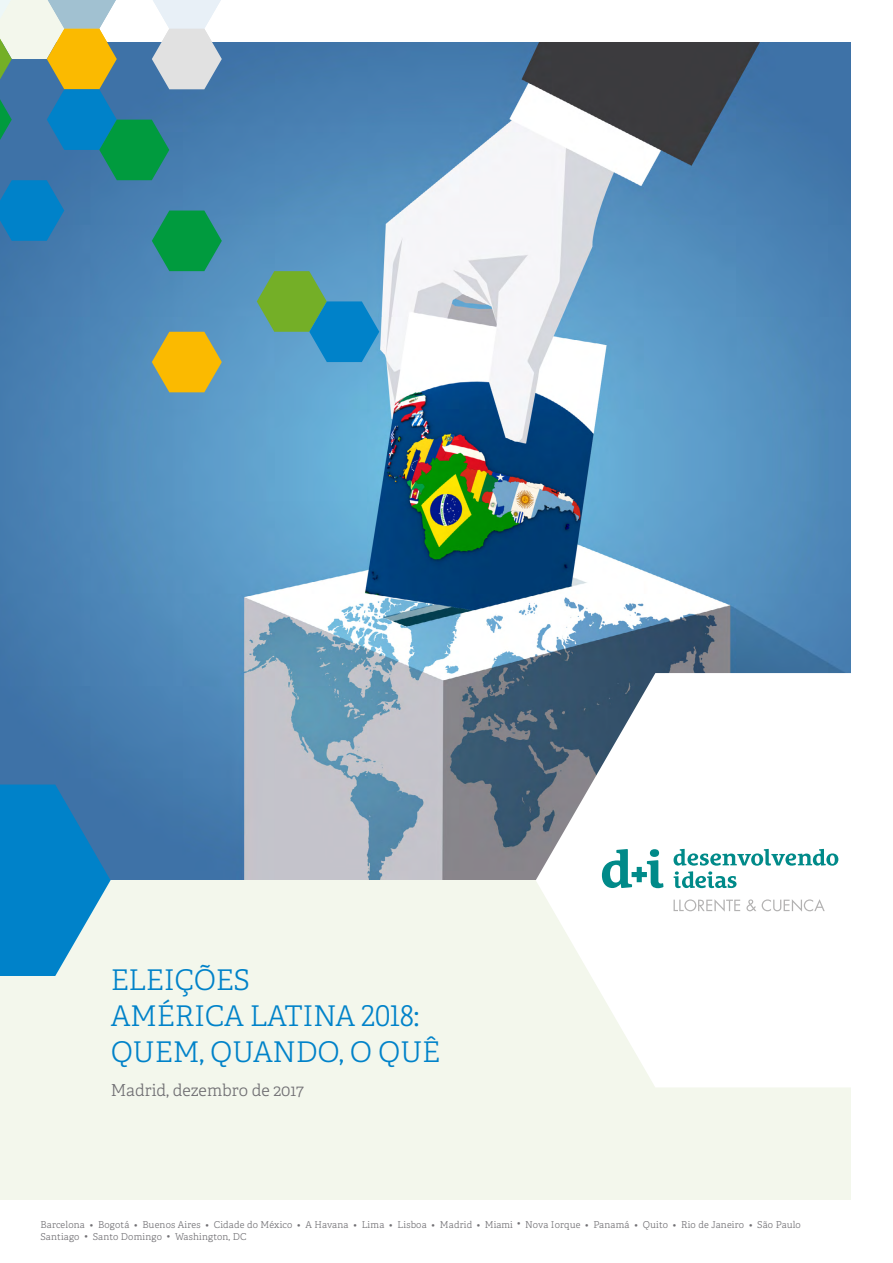
<style>
.page{position:relative;width:893px;height:1263px;background:#fff}
.page>*{position:absolute;margin:0;border:0;box-sizing:border-box;transform-origin:0 0}
.t1{font:300 28.5px/36px "Adelle";letter-spacing:-.01em;color:#0082c9}
.t2{font:300 24px "Adelle";color:#0082c9}
.t3{font:300 16.5px "Adelle";color:#706f73}
.t4{font:300 9.45px/11.4px "Adelle";letter-spacing:.02em;color:#706f73}
</style>
<div class="page">
<div style="left:0;top:45px;width:850px;height:1154px;background:#f3f7ec"></div>
<img style="left:0;top:43px;width:850px;height:837px">
<svg style="left:536px;top:673px;width:315px;height:414px;background:#ebedee"></svg>
<svg style="left:0;top:784px;width:111px;height:192px;background:#268ec9"></svg>
<svg style="left:0;top:0;width:222px;height:271px;background:#5f98a5"></svg>
<svg style="left:257px;top:271px;width:122px;height:91px;background:#499b9b"></svg>
<svg style="left:152px;top:332px;width:70px;height:60px;background:#d2b030"></svg>
<svg style="left:674px;top:897px;width:160px;height:15px;background:#efefef"></svg>
<svg style="left:602px;top:847px;width:236px;height:41px;background:#bce0df"></svg>
<h1 class="t1" style="left:111px;top:961px;width:331px">ELEIÇÕES<br>AMÉRICA LATINA 2018:<br>QUEM, QUANDO, O QUÊ</h1>
<h3 class="t3" style="left:111px;top:1079px;width:195px">Madrid, dezembro de 2017</h3>
<h1 class="t1" style="left:111px;top:997px;width:110px">TÍTULO</h1>
<h2 class="t2" style="left:111px;top:1035px;width:105px">Subtítulo</h2>
<h3 class="t3" style="left:111px;top:1073px;width:114px">Diciembre 2015</h3>
<p class="t4" style="left:40px;top:1219px;width:762px">Barcelona • Bogotá • Buenos Aires • Cidade do México • A Havana • Lima • Lisboa • Madrid • Miami • Nova Iorque • Panamá • Quito • Rio de Janeiro • São Paulo<br>Santiago • Santo Domingo • Washington, DC</p>
</div>
